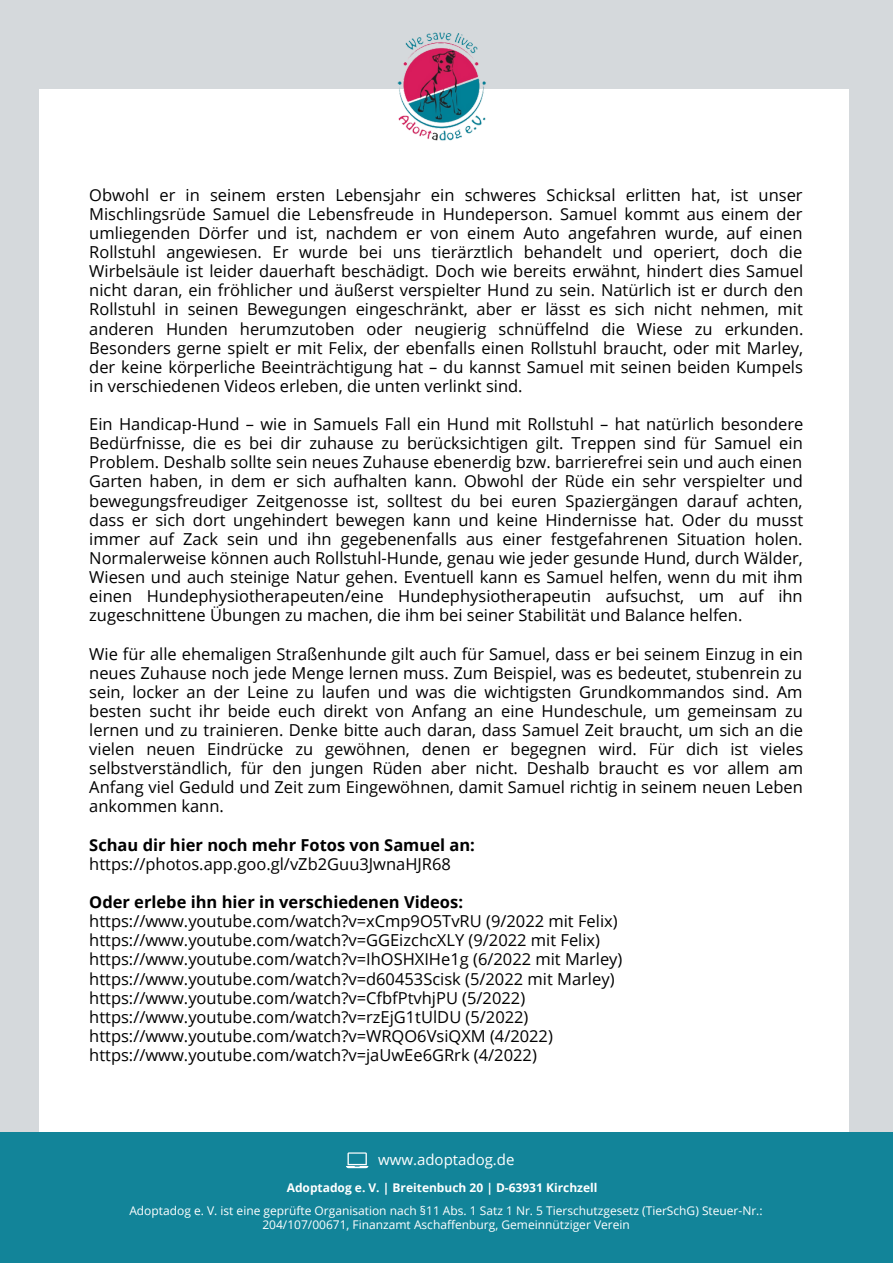
<style>
.page{position:relative;width:893px;height:1264px;background:#fff}
.page>*{position:absolute;margin:0;border:0;box-sizing:border-box;transform-origin:0 0}
.t1{font:16.5px/19px "Open Sans";color:#000;text-align:justify}
.t2{font:700 16.5px "Open Sans";color:#000}
.t3{font:15px "Open Sans";color:#fff}
.t4{font:12px/14px "Open Sans";color:#fff;text-align:center}
.t5{font:700 12px "Open Sans";color:#fff}
</style>
<div class="page">
<div style="left:0;top:0;width:892px;height:1262px;background:#d5d9dc"></div>
<div style="left:39px;top:89px;width:809px;height:1173px;background:#fff"></div>
<img style="left:397px;top:32px;width:89px;height:109px">
<div style="left:0;top:1131px;width:892px;height:131px;background:#128499"></div>
<svg style="left:346px;top:1152px;width:22px;height:16px"></svg>
<p class="t1" style="left:89px;top:185px;width:715px">Obwohl er in seinem ersten Lebensjahr ein schweres Schicksal erlitten hat, ist unser Mischlingsrüde Samuel die Lebensfreude in Hundeperson. Samuel kommt aus einem der umliegenden Dörfer und ist, nachdem er von einem Auto angefahren wurde, auf einen Rollstuhl angewiesen. Er wurde bei uns tierärztlich behandelt und operiert, doch die Wirbelsäule ist leider dauerhaft beschädigt. Doch wie bereits erwähnt, hindert dies Samuel nicht daran, ein fröhlicher und äußerst verspielter Hund zu sein. Natürlich ist er durch den Rollstuhl in seinen Bewegungen eingeschränkt, aber er lässt es sich nicht nehmen, mit anderen Hunden herumzutoben oder neugierig schnüffelnd die Wiese zu erkunden.<br>Besonders gerne spielt er mit Felix, der ebenfalls einen Rollstuhl braucht, oder mit Marley, der keine körperliche Beeinträchtigung hat – du kannst Samuel mit seinen beiden Kumpels in verschiedenen Videos erleben, die unten verlinkt sind.</p>
<p class="t1" style="left:89px;top:414px;width:715px">Ein Handicap-Hund – wie in Samuels Fall ein Hund mit Rollstuhl – hat natürlich besondere Bedürfnisse, die es bei dir zuhause zu berücksichtigen gilt. Treppen sind für Samuel ein Problem. Deshalb sollte sein neues Zuhause ebenerdig bzw. barrierefrei sein und auch einen Garten haben, in dem er sich aufhalten kann. Obwohl der Rüde ein sehr verspielter und bewegungsfreudiger Zeitgenosse ist, solltest du bei euren Spaziergängen darauf achten, dass er sich dort ungehindert bewegen kann und keine Hindernisse hat. Oder du musst immer auf Zack sein und ihn gegebenenfalls aus einer festgefahrenen Situation holen.<br>Normalerweise können auch Rollstuhl-Hunde, genau wie jeder gesunde Hund, durch Wälder, Wiesen und auch steinige Natur gehen. Eventuell kann es Samuel helfen, wenn du mit ihm einen Hundephysiotherapeuten/eine Hundephysiotherapeutin aufsuchst, um auf ihn zugeschnittene Übungen zu machen, die ihm bei seiner Stabilität und Balance helfen.</p>
<p class="t1" style="left:89px;top:643px;width:715px">Wie für alle ehemaligen Straßenhunde gilt auch für Samuel, dass er bei seinem Einzug in ein neues Zuhause noch jede Menge lernen muss. Zum Beispiel, was es bedeutet, stubenrein zu sein, locker an der Leine zu laufen und was die wichtigsten Grundkommandos sind. Am besten sucht ihr beide euch direkt von Anfang an eine Hundeschule, um gemeinsam zu lernen und zu trainieren. Denke bitte auch daran, dass Samuel Zeit braucht, um sich an die vielen neuen Eindrücke zu gewöhnen, denen er begegnen wird. Für dich ist vieles selbstverständlich, für den jungen Rüden aber nicht. Deshalb braucht es vor allem am Anfang viel Geduld und Zeit zum Eingewöhnen, damit Samuel richtig in seinem neuen Leben ankommen kann.</p>
<p class="t2" style="left:89px;top:833px;width:387px">Schau dir hier noch mehr Fotos von Samuel an:</p>
<p class="t1" style="left:89px;top:853px;width:363px">https://photos.app.goo.gl/vZb2Guu3JwnaHJR68</p>
<p class="t2" style="left:89px;top:890px;width:375px">Oder erlebe ihn hier in verschiedenen Videos:</p>
<p class="t1" style="left:89px;top:911px;width:534px;text-align:left">https://www.youtube.com/watch?v=xCmp9O5TvRU (9/2022 mit Felix) https://www.youtube.com/watch?v=GGEizchcXLY (9/2022 mit Felix) https://www.youtube.com/watch?v=IhOSHXIHe1g (6/2022 mit Marley) https://www.youtube.com/watch?v=d60453Scisk (5/2022 mit Marley) https://www.youtube.com/watch?v=CfbfPtvhjPU (5/2022) https://www.youtube.com/watch?v=rzEjG1tUlDU (5/2022) https://www.youtube.com/watch?v=WRQO6VsiQXM (4/2022) https://www.youtube.com/watch?v=jaUwEe6GRrk (4/2022)</p>
<p class="t3" style="left:378px;top:1149px;width:138px">www.adoptadog.de</p>
<p class="t5" style="left:287px;top:1179px;width:312px">Adoptadog e. V. | Breitenbuch 20 | D-63931 Kirchzell</p>
<p class="t4" style="left:129px;top:1202px;width:634px">Adoptadog e. V. ist eine geprüfte Organisation nach §11 Abs. 1 Satz 1 Nr. 5 Tierschutzgesetz (TierSchG) Steuer-Nr.:<br>204/107/00671, Finanzamt Aschaffenburg, Gemeinnütziger Verein</p>
</div>
